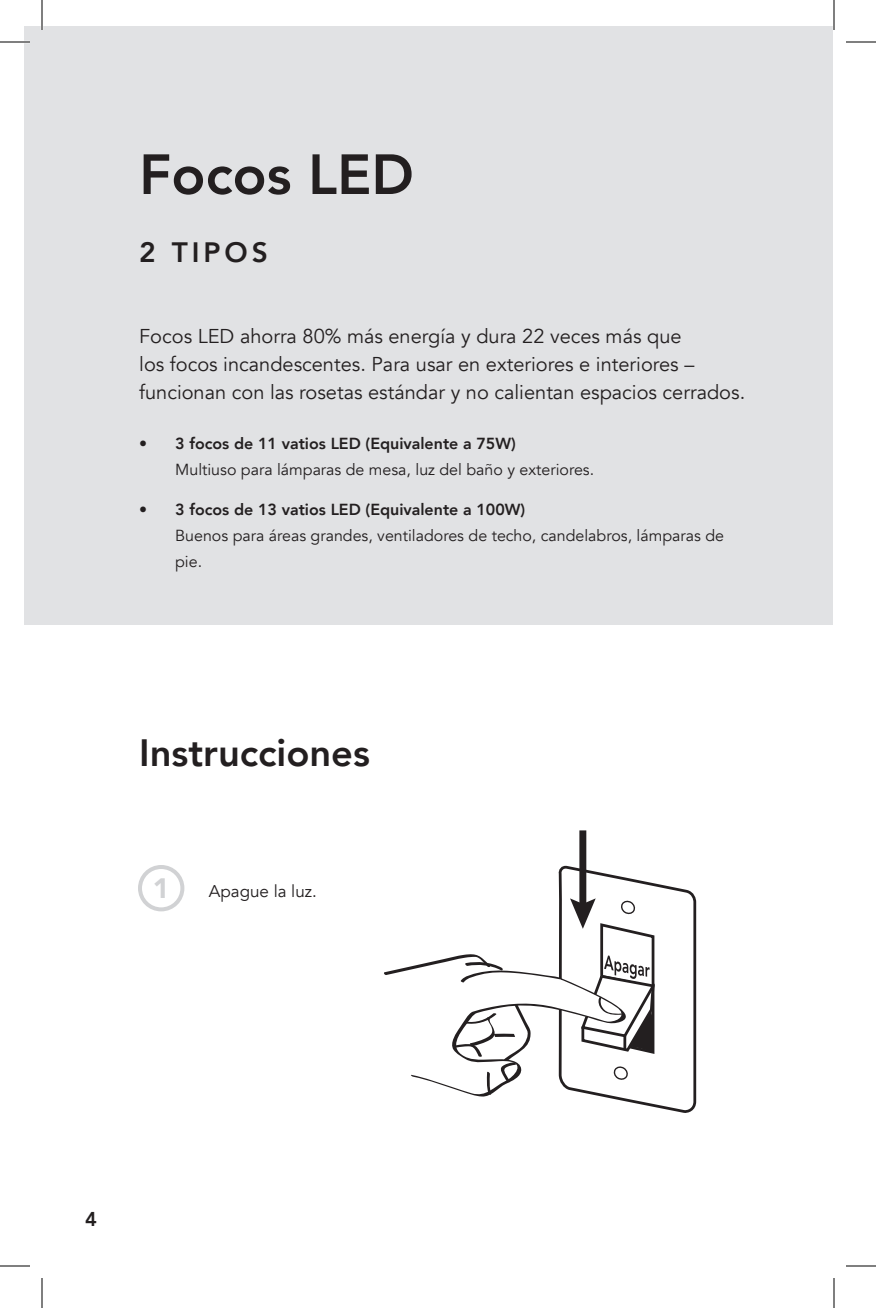
<style>
.page{position:relative;width:876px;height:1308px;background:#fff}
.page>*{position:absolute;margin:0;border:0;box-sizing:border-box;transform-origin:0 0}
.t1{font:800 56px "Avenir";color:#231f20}
.t2{font:800 38px "Avenir";color:#231f20}
.t3{font:800 28px "Avenir";letter-spacing:.14em;color:#231f20}
.t4{font:900 28px "Avenir";color:#d1d2d4}
.t5{font:20px/28px "Avenir";color:#231f20}
.t6{font:800 20px "Avenir";color:#231f20}
.t7{font:17px "Avenir";color:#231f20}
.t8{font:16px/26px "Avenir";color:#231f20}
.t9{font:800 16px "Avenir";color:#231f20}
</style>
<div class="page">
<div style="left:24px;top:26px;width:809px;height:599px;background:#e1e2e4"></div>
<div style="left:579px;top:830px;width:7px;height:78px;background:#231f20"></div>
<svg style="left:384px;top:866px;width:313px;height:247px"></svg>
<div style="left:138px;top:865px;width:46px;height:46px;border:4px solid #d1d2d4;border-radius:50%"></div>
<hr style="left:0;top:41px;width:30px;height:2px;background:#fff">
<hr style="left:41px;top:0;width:2px;height:30px;background:#fff">
<hr style="left:0;top:42px;width:30px;height:1px;background:#000">
<hr style="left:846px;top:42px;width:30px;height:1px;background:#000">
<hr style="left:0;top:1266px;width:30px;height:1px;background:#000">
<hr style="left:846px;top:1266px;width:30px;height:1px;background:#000">
<hr style="left:42px;top:0;width:1px;height:30px;background:#000">
<hr style="left:42px;top:1278px;width:1px;height:30px;background:#000">
<hr style="left:834px;top:0;width:1px;height:30px;background:#000">
<hr style="left:834px;top:1278px;width:1px;height:30px;background:#000">
<h1 class="t1" style="left:139px;top:131px;width:276px">Focos LED</h1>
<h3 class="t3" style="left:139px;top:230px;width:130px">2 TIPOS</h3>
<p class="t5" style="left:139px;top:322px;width:608px">Focos LED ahorra 80% más energía y dura 22 veces más que<br>los focos incandescentes. Para usar en exteriores e interiores – funcionan con las rosetas estándar y no calientan espacios cerrados.</p>
<p class="t9" style="left:139px;top:431px;width:378px">• 3 focos de 11 vatios LED (Equivalente a 75W)</p>
<p class="t8" style="left:175px;top:457px;width:420px">Multiuso para lámparas de mesa, luz del baño y exteriores.</p>
<p class="t9" style="left:139px;top:497px;width:388px">• 3 focos de 13 vatios LED (Equivalente a 100W)</p>
<p class="t8" style="left:175px;top:523px;width:550px">Buenos para áreas grandes, ventiladores de techo, candelabros, lámparas de pie.</p>
<h2 class="t2" style="left:139px;top:724px;width:232px">Instrucciones</h2>
<h3 class="t4" style="left:153px;top:864px;width:18px">1</h3>
<p class="t7" style="left:209px;top:881px;width:110px">Apague la luz.</p>
<p class="t6" style="left:85px;top:1203px;width:13px">4</p>
</div>
